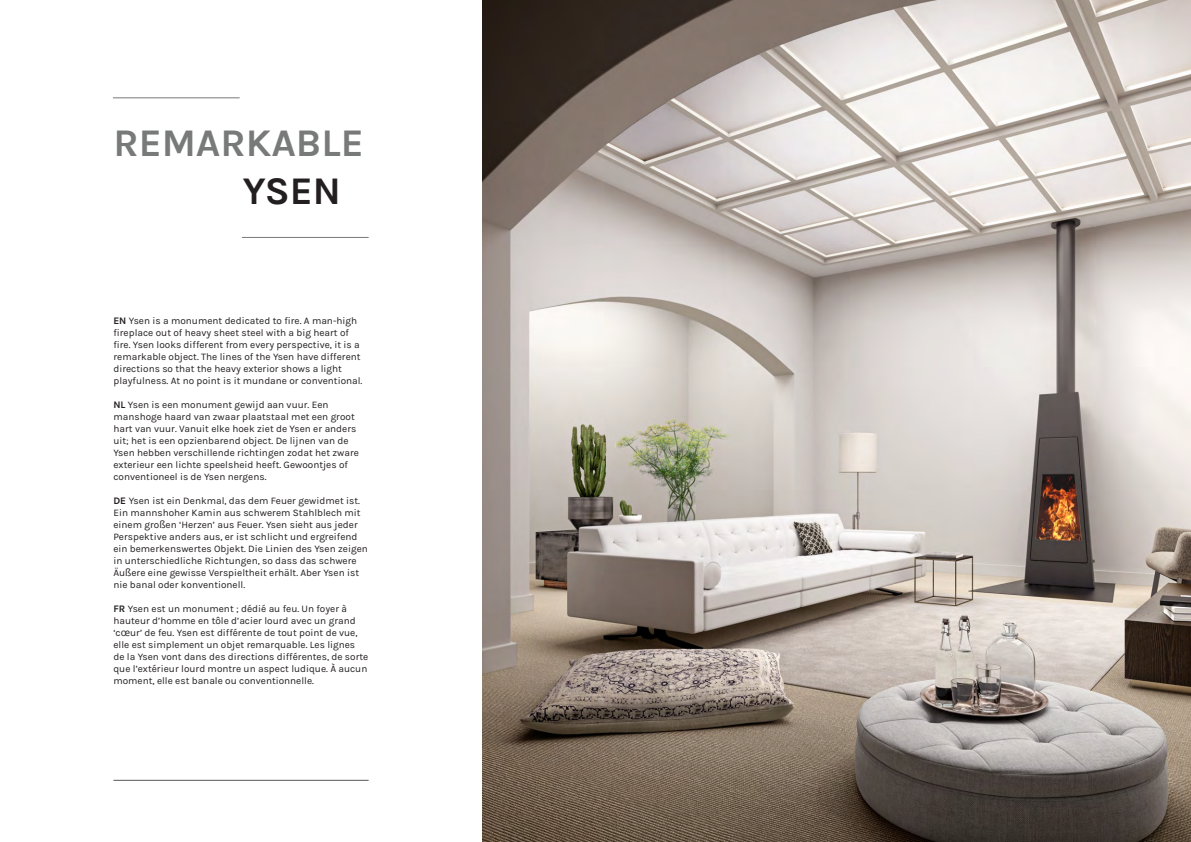
<style>
.page{position:relative;width:1191px;height:842px;background:#fff}
.page>*{position:absolute;margin:0;border:0;box-sizing:border-box;transform-origin:0 0}
.t1{font:700 39.2px "Karla";color:#787979}
.t2{font:700 39.2px "Karla";color:#231f20}
.t3{font:10px/12px "Karla";color:#231f20}
.s1{font-weight:700}
.s2{font-family:"Open Sans"}
</style>
<div class="page">
<img style="left:482px;top:0;width:709px;height:842px">
<hr style="left:113px;top:97px;width:127px;height:1px;background:#787979">
<hr style="left:242px;top:237px;width:127px;height:1px;background:#787979">
<hr style="left:113px;top:780px;width:256px;height:1px;background:#57585a">
<h1 class="t1" style="left:113px;top:121px;width:252px">REMARKABLE</h1>
<h1 class="t2" style="left:242px;top:168px;width:100px">YSEN</h1>
<p class="t3" style="left:113px;top:315px;width:250px"><span class="s1">EN</span> Ysen is a monument dedicated to fire. A man-high fireplace out of heavy sheet steel with a big heart of fire. Ysen looks different from every perspective, it is a remarkable object. The lines of the Ysen have different directions so that the heavy exterior shows a light playfulness. At no point is it mundane or conventional.</p>
<p class="t3" style="left:113px;top:399px;width:247px"><span class="s1">NL</span> Ysen is een monument gewijd aan vuur. Een manshoge haard van zwaar plaatstaal met een groot hart van vuur. Vanuit elke hoek ziet de Ysen er anders uit; het is een opzienbarend object. De lijnen van de Ysen hebben verschillende richtingen zodat het zware exterieur een lichte speelsheid heeft. Gewoontjes of conventioneel is de Ysen nergens.</p>
<p class="t3" style="left:113px;top:495px;width:256px"><span class="s1">DE</span> Ysen ist ein Denkmal, das dem Feuer gewidmet ist.<br>Ein mannshoher Kamin aus schwerem Stahlblech mit einem gro<span class="s2">ß</span>en ‘Herzen’ aus Feuer. Ysen sieht aus jeder Perspektive anders aus, er ist schlicht und ergreifend ein bemerkenswertes Objekt. Die Linien des Ysen zeigen in unterschiedliche Richtungen, so dass das schwere Äu<span class="s2">ß</span>ere eine gewisse Verspieltheit erhält. Aber Ysen ist nie banal oder konventionell.</p>
<p class="t3" style="left:113px;top:603px;width:256px"><span class="s1">FR</span> Ysen est un monument ; dédié au feu. Un foyer à hauteur d’homme en tôle d’acier lourd avec un grand ‘c<span class="s2">œ</span>ur’ de feu. Ysen est différente de tout point de vue, elle est simplement un objet remarquable. Les lignes de la Ysen vont dans des directions différentes, de sorte que l’extérieur lourd montre un aspect ludique. À aucun moment, elle est banale ou conventionnelle.</p>
</div>
